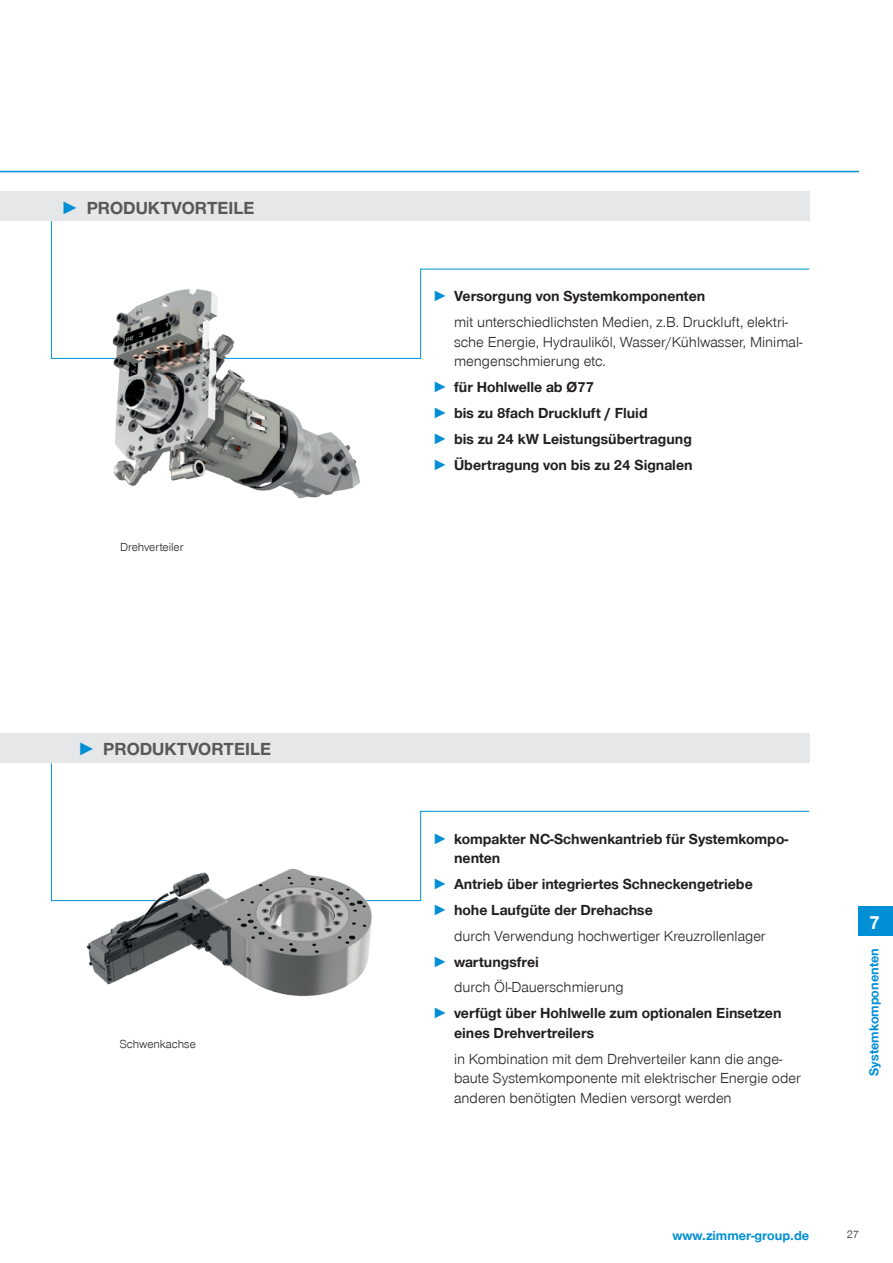
<style>
.page{position:relative;width:893px;height:1263px;background:#fff}
.page>*{position:absolute;margin:0;border:0;box-sizing:border-box;transform-origin:0 0}
.t1{font:700 19.5px "Zimmer Group Sans";color:#fff}
.t2{font:700 18px "Zimmer Group Sans";color:#57585a}
.t3{font:300 15px/19.5px "Zimmer Group Sans";color:#231f20}
.t4{font:700 15px/25.8px "Zimmer Group Sans";color:#231f20}
.t5{font:700 13.5px "Zimmer Group Sans";color:#008fd5}
.t6{font:300 12px "Zimmer Group Sans";color:#231f20}
.t7{font:300 11.25px "Zimmer Group Sans";color:#231f20}
.s1{color:#008fd5}
.s2{font-weight:700;color:#008fd5}
.s3{font-weight:700}
</style>
<div class="page">
<div style="left:0;top:191px;width:809px;height:30px;background:#e6e7e9"></div>
<hr style="left:0;top:171px;width:859px;height:1px;background:#008fd5">
<div style="left:859px;top:906px;width:34px;height:29px;background:#008fd5"></div>
<div style="left:0;top:733px;width:809px;height:30px;background:#e6e7e9"></div>
<svg style="left:51px;top:220px;width:759px;height:139px"></svg>
<svg style="left:51px;top:762px;width:759px;height:139px"></svg>
<img style="left:95px;top:271px;width:275px;height:228px">
<img style="left:87px;top:856px;width:291px;height:141px">
<p class="t2" style="left:61px;top:196px;width:195px"><span class="s1">►</span> Produktvorteile</p>
<p class="t6" style="left:120px;top:539px;width:65px">Drehverteiler</p>
<p class="t2" style="left:78px;top:737px;width:195px"><span class="s1">►</span> Produktvorteile</p>
<p class="t6" style="left:120px;top:1036px;width:78px">Schwenkachse</p>
<p class="t3" style="left:454px;top:283px;width:336px;line-height:25.8px;text-indent:-21px"><span class="s2">►</span> <span class="s3">Versorgung von Systemkomponenten<br></span>mit unterschiedlichsten Medien, z.B. Druckluft, elektri-</p>
<p class="t3" style="left:454px;top:332px;width:350px">sche Energie, Hydrauliköl, Wasser/Kühlwasser, Minimal&shy;mengenschmierung etc.</p>
<p class="t4" style="left:433px;top:374px;width:261px"><span class="s1">►</span> für Hohlwelle ab Ø77<br><span class="s1">►</span> bis zu 8fach Druckluft / Fluid<br><span class="s1">►</span> bis zu 24 kW Leistungsübertragung <span class="s1">►</span> Übertragung von bis zu 24 Signalen</p>
<p class="t4" style="left:454px;top:828px;width:336px;line-height:19.5px;text-indent:-21px"><span class="s1">►</span> kompakter NC-Schwenkantrieb für Systemkompo&shy;nenten</p>
<p class="t4" style="left:433px;top:870px;width:321px"><span class="s1">►</span> Antrieb über integriertes Schneckengetriebe <span class="s1">►</span> hohe Laufgüte der Drehachse</p>
<p class="t3" style="left:454px;top:925px;width:313px">durch Verwendung hochwertiger Kreuzrollenlager</p>
<p class="t4" style="left:433px;top:948px;width:108px"><span class="s1">►</span> wartungsfrei</p>
<p class="t3" style="left:454px;top:977px;width:171px">durch Öl-Dauerschmierung</p>
<p class="t4" style="left:433px;top:1000px;width:350px"><span class="s1">►</span> verfügt über Hohlwelle zum optionalen Einsetzen</p>
<p class="t4" style="left:454px;top:1019px;width:142px">eines Drehvertreilers</p>
<p class="t3" style="left:454px;top:1048px;width:348px">in Kombination mit dem Drehverteiler kann die ange&shy;baute Systemkomponente mit elektrischer Energie oder anderen benötigten Medien versorgt werden</p>
<h1 class="t1" style="left:869px;top:909px;width:12px">7</h1>
<p class="t5" style="left:865px;top:1076px;width:129px;rotate:-90deg">Systemkomponenten</p>
<p class="t5" style="left:672px;top:1226px;width:138px">www.zimmer-group.de</p>
<p class="t7" style="left:847px;top:1227px;width:14px">27</p>
</div>
